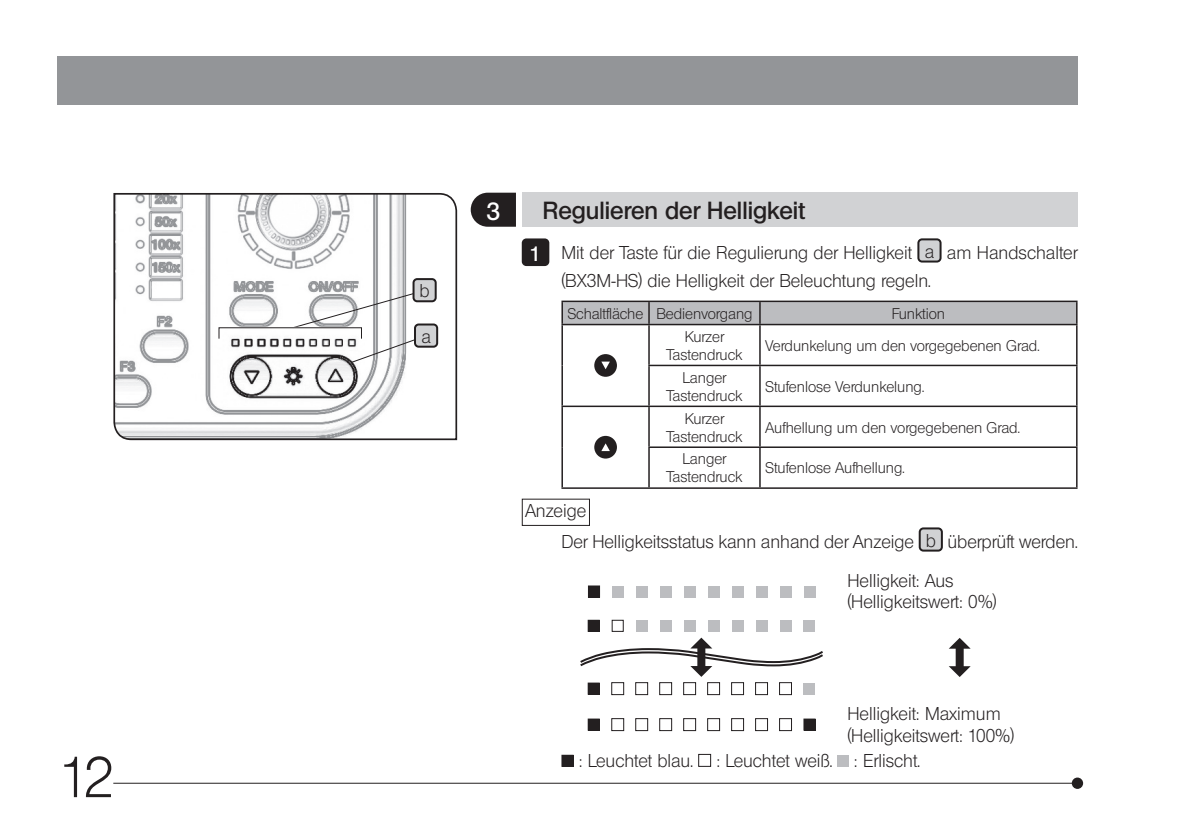
<style>
.page{position:relative;width:1191px;height:840px;background:#fff}
.page>*{position:absolute;margin:0;border:0;box-sizing:border-box;transform-origin:0 0}
.t1{font:56px "Olympus Leicht Normal";color:#231f20}
.t2{font:24px "Olympus Leicht Halbfett";color:#231f20}
.t3{font:24px "Olympus Leicht Halbfett";color:#fff}
.t4{font:20.2px "Olympus Leicht Halbfett";color:#fff}
.t5{font:18px/21.6px "Olympus Leicht Normal";color:#231f20}
.t6{font:15px/18px "Olympus Leicht Normal";color:#231f20;text-align:center}
</style>
<div class="page">
<svg style="left:113px;top:193px;width:345px;height:248px"></svg>
<div style="left:1071px;top:777px;width:12px;height:11px;background:#231f20;border-radius:50%"></div>
<hr style="left:113px;top:782px;width:964px;height:1px;background:#231f20">
<div style="left:57px;top:57px;width:1020px;height:48px;background:#939598"></div>
<svg style="left:350px;top:335px;width:75px;height:28px"></svg>
<div style="left:415px;top:324px;width:22px;height:22px;background:#d1d2d4;border-radius:4px"></div>
<div style="left:414px;top:323px;width:24px;height:24px;border:2px solid #231f20;border-radius:4px"></div>
<svg style="left:291px;top:289px;width:133px;height:40px"></svg>
<div style="left:413px;top:279px;width:23px;height:22px;background:#d1d2d4;border-radius:4px"></div>
<div style="left:412px;top:278px;width:25px;height:24px;border:2px solid #231f20;border-radius:4px"></div>
<div style="left:218px;top:326px;width:144px;height:13px;border:2px solid #fff"></div>
<div style="left:918px;top:239px;width:22px;height:22px;background:#d1d2d4;border-radius:4px"></div>
<div style="left:917px;top:238px;width:24px;height:24px;border:2px solid #231f20;border-radius:4px"></div>
<hr style="left:561px;top:487px;width:88px;height:1px;background:#231f20">
<hr style="left:561px;top:323px;width:88px;height:2px;background:#231f20">
<hr style="left:649px;top:323px;width:111px;height:2px;background:#231f20">
<hr style="left:760px;top:323px;width:317px;height:2px;background:#231f20">
<hr style="left:561px;top:300px;width:88px;height:2px;background:#231f20">
<hr style="left:561px;top:302px;width:2px;height:21px;background:#231f20">
<hr style="left:649px;top:300px;width:111px;height:2px;background:#231f20">
<hr style="left:760px;top:300px;width:317px;height:2px;background:#231f20">
<svg style="left:562px;top:302px;width:515px;height:22px;background:#b8b9bc"></svg>
<hr style="left:561px;top:325px;width:2px;height:40px;background:#231f20">
<hr style="left:648px;top:325px;width:2px;height:39px;background:#231f20">
<hr style="left:759px;top:325px;width:1px;height:39px;background:#231f20">
<hr style="left:1076px;top:325px;width:1px;height:39px;background:#231f20">
<hr style="left:561px;top:365px;width:2px;height:40px;background:#231f20">
<hr style="left:648px;top:364px;width:112px;height:2px;background:#231f20">
<hr style="left:648px;top:366px;width:2px;height:39px;background:#231f20">
<hr style="left:760px;top:364px;width:317px;height:2px;background:#231f20">
<hr style="left:759px;top:366px;width:1px;height:39px;background:#231f20">
<hr style="left:1076px;top:366px;width:1px;height:39px;background:#231f20">
<hr style="left:561px;top:405px;width:88px;height:2px;background:#231f20">
<hr style="left:561px;top:407px;width:2px;height:40px;background:#231f20">
<hr style="left:649px;top:405px;width:111px;height:2px;background:#231f20">
<hr style="left:648px;top:407px;width:2px;height:39px;background:#231f20">
<hr style="left:760px;top:405px;width:317px;height:2px;background:#231f20">
<hr style="left:759px;top:407px;width:1px;height:39px;background:#231f20">
<hr style="left:1076px;top:407px;width:1px;height:39px;background:#231f20">
<hr style="left:561px;top:447px;width:2px;height:40px;background:#231f20">
<hr style="left:648px;top:446px;width:112px;height:1px;background:#231f20">
<hr style="left:648px;top:447px;width:2px;height:40px;background:#231f20">
<hr style="left:760px;top:446px;width:317px;height:1px;background:#231f20">
<hr style="left:759px;top:447px;width:1px;height:40px;background:#231f20">
<hr style="left:1076px;top:447px;width:1px;height:40px;background:#231f20">
<hr style="left:649px;top:487px;width:111px;height:1px;background:#231f20">
<hr style="left:760px;top:487px;width:317px;height:1px;background:#231f20">
<div style="left:594px;top:354px;width:23px;height:22px;background:#231f20;border-radius:50%"></div>
<svg style="left:601px;top:361px;width:9px;height:8px"></svg>
<div style="left:594px;top:435px;width:23px;height:23px;background:#231f20;border-radius:50%"></div>
<svg style="left:601px;top:443px;width:9px;height:8px"></svg>
<div style="left:919px;top:528px;width:23px;height:22px;background:#d1d2d4;border-radius:4px"></div>
<div style="left:918px;top:527px;width:25px;height:24px;border:2px solid #231f20;border-radius:4px"></div>
<div style="left:588px;top:585px;width:11px;height:11px;background:#231f20"></div>
<div style="left:588px;top:585px;width:12px;height:12px;border:1px solid #231f20"></div>
<div style="left:612px;top:585px;width:11px;height:11px;background:#bcbdc0"></div>
<div style="left:636px;top:585px;width:11px;height:11px;background:#bcbdc0"></div>
<div style="left:660px;top:585px;width:11px;height:11px;background:#bcbdc0"></div>
<div style="left:684px;top:585px;width:11px;height:11px;background:#bcbdc0"></div>
<div style="left:708px;top:585px;width:11px;height:11px;background:#bcbdc0"></div>
<div style="left:732px;top:585px;width:11px;height:11px;background:#bcbdc0"></div>
<div style="left:756px;top:585px;width:11px;height:11px;background:#bcbdc0"></div>
<div style="left:780px;top:585px;width:11px;height:11px;background:#bcbdc0"></div>
<div style="left:804px;top:585px;width:11px;height:11px;background:#bcbdc0"></div>
<div style="left:588px;top:620px;width:11px;height:11px;background:#231f20"></div>
<div style="left:587px;top:619px;width:13px;height:12px;border:1px solid #231f20"></div>
<div style="left:611px;top:619px;width:13px;height:12px;border:1px solid #231f20"></div>
<div style="left:636px;top:620px;width:11px;height:11px;background:#bcbdc0"></div>
<div style="left:660px;top:620px;width:11px;height:11px;background:#bcbdc0"></div>
<div style="left:684px;top:620px;width:11px;height:11px;background:#bcbdc0"></div>
<div style="left:708px;top:620px;width:11px;height:11px;background:#bcbdc0"></div>
<div style="left:732px;top:620px;width:11px;height:11px;background:#bcbdc0"></div>
<div style="left:756px;top:620px;width:11px;height:11px;background:#bcbdc0"></div>
<div style="left:780px;top:620px;width:11px;height:11px;background:#bcbdc0"></div>
<div style="left:804px;top:620px;width:11px;height:11px;background:#bcbdc0"></div>
<div style="left:588px;top:682px;width:11px;height:11px;background:#231f20"></div>
<div style="left:587px;top:682px;width:13px;height:12px;border:1px solid #231f20"></div>
<div style="left:611px;top:681px;width:13px;height:13px;border:1px solid #231f20"></div>
<div style="left:635px;top:681px;width:13px;height:13px;border:1px solid #231f20"></div>
<div style="left:659px;top:681px;width:13px;height:13px;border:1px solid #231f20"></div>
<div style="left:683px;top:681px;width:13px;height:13px;border:1px solid #231f20"></div>
<div style="left:707px;top:681px;width:13px;height:13px;border:1px solid #231f20"></div>
<div style="left:731px;top:681px;width:13px;height:13px;border:1px solid #231f20"></div>
<div style="left:755px;top:681px;width:13px;height:13px;border:1px solid #231f20"></div>
<div style="left:779px;top:681px;width:13px;height:13px;border:1px solid #231f20"></div>
<div style="left:804px;top:682px;width:11px;height:11px;background:#bcbdc0"></div>
<svg style="left:580px;top:637px;width:243px;height:39px"></svg>
<div style="left:955px;top:645px;width:8px;height:23px;background:#231f20"></div>
<svg style="left:949px;top:638px;width:21px;height:10px"></svg>
<svg style="left:949px;top:665px;width:21px;height:11px"></svg>
<div style="left:588px;top:718px;width:11px;height:11px;background:#231f20"></div>
<div style="left:587px;top:718px;width:13px;height:12px;border:1px solid #231f20"></div>
<div style="left:611px;top:717px;width:13px;height:13px;border:1px solid #231f20"></div>
<div style="left:635px;top:717px;width:13px;height:13px;border:1px solid #231f20"></div>
<div style="left:659px;top:717px;width:13px;height:13px;border:1px solid #231f20"></div>
<div style="left:683px;top:717px;width:13px;height:13px;border:1px solid #231f20"></div>
<div style="left:707px;top:717px;width:13px;height:13px;border:1px solid #231f20"></div>
<div style="left:731px;top:717px;width:13px;height:13px;border:1px solid #231f20"></div>
<div style="left:755px;top:717px;width:13px;height:13px;border:1px solid #231f20"></div>
<div style="left:779px;top:717px;width:13px;height:13px;border:1px solid #231f20"></div>
<div style="left:804px;top:718px;width:11px;height:11px;background:#231f20"></div>
<div style="left:803px;top:718px;width:12px;height:12px;border:1px solid #231f20"></div>
<div style="left:562px;top:754px;width:11px;height:12px;background:#231f20"></div>
<div style="left:561px;top:754px;width:12px;height:12px;border:1px solid #231f20"></div>
<div style="left:698px;top:753px;width:13px;height:13px;border:1px solid #231f20"></div>
<div style="left:837px;top:755px;width:11px;height:11px;background:#bcbdc0"></div>
<div style="left:522px;top:238px;width:27px;height:28px;background:#231f20;border-radius:5px"></div>
<div style="left:522px;top:193px;width:555px;height:34px;background:#d1d2d4"></div>
<svg style="left:471px;top:192px;width:45px;height:34px;background:#363334"></svg>
<h1 class="t1" style="left:60px;top:744px;width:55px">12</h1>
<p class="t5" style="left:419px;top:280px;width:12px">b</p>
<p class="t5" style="left:421px;top:325px;width:11px">a</p>
<h2 class="t3" style="left:486px;top:197px;width:15px">3</h2>
<h2 class="t2" style="left:543px;top:196px;width:264px">Regulieren der Helligkeit</h2>
<p class="t5" style="left:561px;top:238px;width:517px;line-height:28px">Mit der Taste für die Regulierung der Helligkeit a am Handschalter (BX3M-HS) die Helligkeit der Beleuchtung regeln.</p>
<p class="t6" style="left:568px;top:304px;width:186px">Schaltfläche Bedienvorgang</p>
<p class="t6" style="left:891px;top:304px;width:55px">Funktion</p>
<p class="t6" style="left:666px;top:327px;width:77px">Kurzer<br>Tastendruck</p>
<p class="t6" style="left:765px;top:336px;width:275px">Verdunkelung um den vorgegebenen Grad.</p>
<p class="t6" style="left:666px;top:368px;width:77px">Langer<br>Tastendruck</p>
<p class="t6" style="left:765px;top:377px;width:160px">Stufenlose Verdunkelung.</p>
<p class="t6" style="left:666px;top:409px;width:77px">Kurzer<br>Tastendruck</p>
<p class="t6" style="left:765px;top:418px;width:256px">Aufhellung um den vorgegebenen Grad.</p>
<p class="t6" style="left:666px;top:450px;width:77px">Langer<br>Tastendruck</p>
<p class="t6" style="left:765px;top:459px;width:140px">Stufenlose Aufhellung.</p>
<p class="t5" style="left:561px;top:495px;width:517px;line-height:30.8px;text-indent:-36px">Anzeige<br>Der Helligkeitsstatus kann anhand der Anzeige b überprüft werden.</p>
<p class="t5" style="left:847px;top:569px;width:151px">Helligkeit: Aus (Helligkeitswert: 0%)</p>
<p class="t4" style="left:530px;top:242px;width:13px">1</p>
<p class="t5" style="left:847px;top:702px;width:168px">Helligkeit: Maximum (Helligkeitswert: 100%)</p>
<p class="t5" style="left:579px;top:749px;width:116px">: Leuchtet blau.</p>
<p class="t5" style="left:716px;top:749px;width:205px">: Leuchtet weiß. : Erlischt.</p>
</div>
